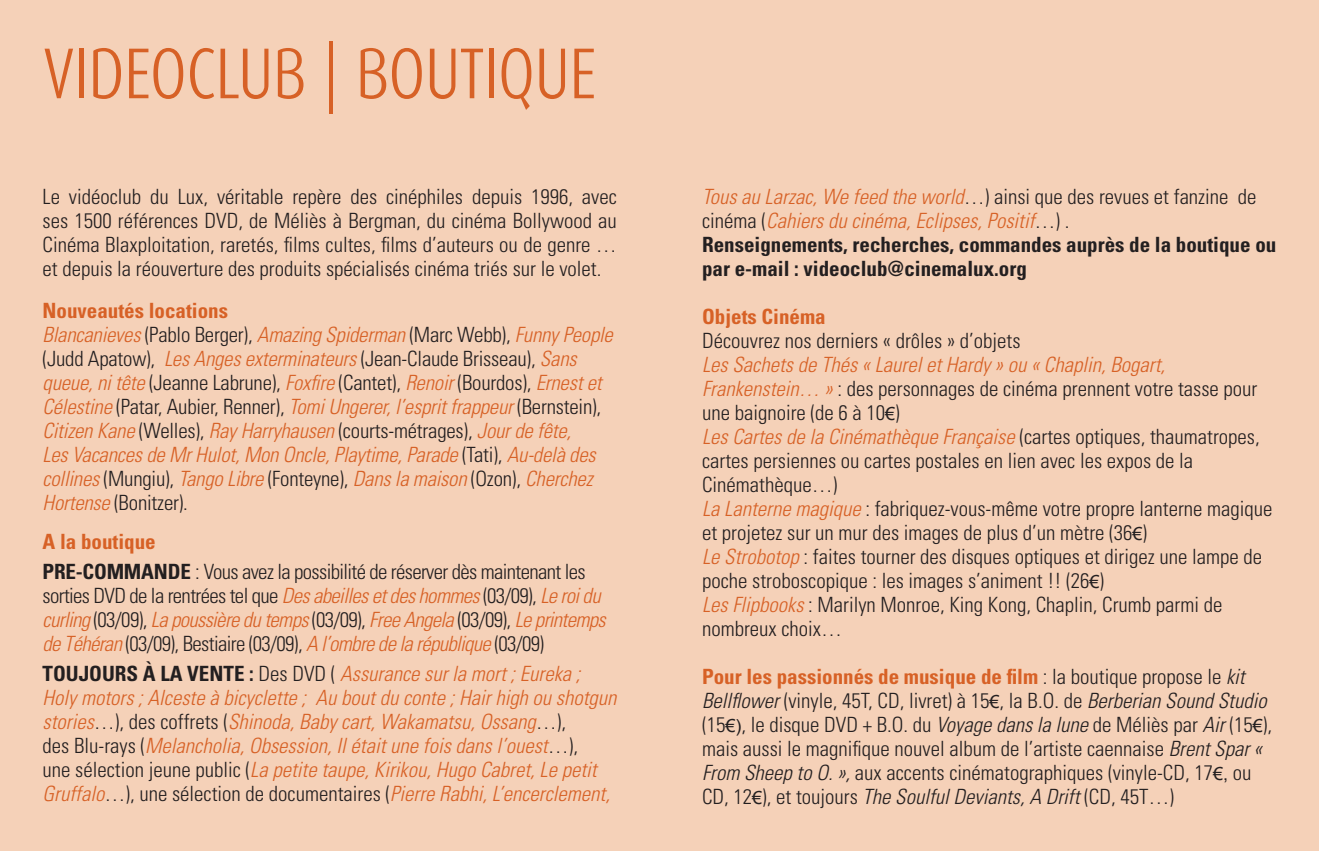
<style>
.page{position:relative;width:1319px;height:851px;background:#fff}
.page>*{position:absolute;margin:0;border:0;box-sizing:border-box;transform-origin:0 0}
.t1{font:300 72px "Dax Condensed";letter-spacing:-.02em;color:#d76126}
.t2{font:300 condensed 21px/24px "Univers";color:#231f20}
.t3{font:italic 300 condensed 21px/24px "Univers";color:#d76126}
.t4{font:300 condensed 21px/24px "Univers";letter-spacing:-.03em;color:#231f20}
.t5{font:700 condensed 21px/24px "Univers";color:#231f20}
.t6{font:700 condensed 21px "Univers";color:#d76126}
.s1{font-weight:700;font-style:normal}
.s2{font-style:normal;color:#231f20}
.s3{font-weight:700}
.s4{font-style:italic;color:#d76126}
.s5{font-weight:700;font-style:normal;color:#231f20}
.s6{font-weight:300;font-style:italic;color:#d76126}
.s7{font-weight:300}
.s8{font-family:"Arial";font-weight:400;font-stretch:normal;font-size:18px}
.s9{font-weight:700;color:#d76126}
.s10{font-style:italic}
</style>
<div class="page">
<div style="left:0;top:0;width:1318px;height:850px;background:#f5d1b8"></div>
<h1 class="t1" style="left:43px;top:34px;width:173px">VIDEOCLUB</h1>
<h1 class="t1" style="left:324px;top:34px;width:238px">| BOUTIQUE</h1>
<p class="t2" style="left:43px;top:184px;width:576px;text-align:justify">Le vidéoclub du Lux, véritable repère des cinéphiles depuis 1996, avec ses 1500 références DVD, de Méliès à Bergman, du cinéma Bollywood au Cinéma Blaxploitation, raretés, films cultes, films d’auteurs ou de genre … et depuis la réouverture des produits spécialisés cinéma triés sur le volet.</p>
<p class="t3" style="left:43px;top:298px;width:572px"><span class="s1">Nouveautés locations<br></span>Blancanieves <span class="s2">(Pablo Berger),</span> Amazing Spiderman <span class="s2">(Marc Webb),</span> Funny People <span class="s2">(Judd Apatow),</span> Les Anges exterminateurs <span class="s2">(Jean-Claude Brisseau),</span> Sans queue, ni tête <span class="s2">(Jeanne Labrune),</span> Foxfire <span class="s2">(Cantet),</span> Renoir <span class="s2">(Bourdos),</span> Ernest et Célestine <span class="s2">(Patar, Aubier, Renner),</span> Tomi Ungerer, l’esprit frappeur <span class="s2">(Bernstein), </span>Citizen Kane <span class="s2">(Welles),</span> Ray Harryhausen <span class="s2">(courts-métrages),</span> Jour de fête,<br>Les Vacances de Mr Hulot, Mon Oncle, Playtime, Parade <span class="s2">(Tati),</span> Au-delà des collines <span class="s2">(Mungiu),</span> Tango Libre <span class="s2">(Fonteyne),</span> Dans la maison <span class="s2">(Ozon),</span> Cherchez Hortense <span class="s2">(Bonitzer).</span></p>
<p class="t6" style="left:43px;top:528px;width:115px">A la boutique</p>
<p class="t5" style="left:43px;top:559px;width:68px">PRE-COMM</p>
<p class="t4" style="left:43px;top:559px;width:564px;text-indent:99px"><span class="s3">ANDE</span> : Vous avez la possibilité de réserver dès maintenant les sorties DVD de la rentrées tel que <span class="s4">Des abeilles et des hommes</span> (03/09), <span class="s4">Le roi du curling</span> (03/09), <span class="s4">La poussière du temps</span> (03/09), <span class="s4">Free Angela</span> (03/09), <span class="s4">Le printemps de Téhéran</span> (03/09), Bestiaire (03/09), <span class="s4">A l’ombre de la république</span> (03/09)</p>
<p class="t3" style="left:43px;top:661px;width:575px"><span class="s5">Touj ours à la vente :</span> <span class="s2">Des DVD (</span> Assurance sur la mort ; Eureka ; Holy motors ; Alceste à bicyclette ; Au bout du conte ; Hair high ou shotgun stories<span class="s2">…), des coffrets (</span>Shinoda, Baby cart, Wakamatsu, Ossang<span class="s2">…),<br>des Blu-rays (</span>Melancholia, Obsession, Il était une fois dans l’ouest<span class="s2">…),<br>une sélection jeune public (</span>La petite taupe, Kirikou, Hugo Cabret, Le petit Gruffalo<span class="s2">…), une sélection de documentaires (</span>Pierre Rabhi, L’encerclement,</p>
<p class="t5" style="left:702px;top:184px;width:575px"><span class="s6">Tous au Larzac, We feed the world</span><span class="s7">…) ainsi que des revues et fanzine de cinéma (</span><span class="s6">Cahiers du cinéma, Eclipses, Positif</span><span class="s7">…) .<br></span>Renseignements, recherches, commandes auprès de la boutique ou par e-mail : videoclub@cinemalux.org</p>
<p class="t6" style="left:702px;top:303px;width:125px">Objets Cinéma</p>
<p class="t2" style="left:702px;top:328px;width:320px">Découvrez nos derniers « drôles » d’objets</p>
<p class="t2" style="left:702px;top:352px;width:572px"><span class="s4">Les Sachets de Thés « Laurel et Hardy » ou « Chaplin, Bogart, Frankenstein… »</span> : des personnages de cinéma prennent votre tasse pour une baignoire (de 6 à 10<span class="s8">€</span>)<br><span class="s4">Les Cartes de la Cinémathèque Française</span> (cartes optiques, thaumatropes, cartes persiennes ou cartes postales en lien avec les expos de la Cinémathèque…)<br><span class="s4">La Lanterne magique</span> : fabriquez-vous-même votre propre lanterne magique et projetez sur un mur des images de plus d’un mètre (36<span class="s8">€</span>)<br><span class="s4">Le Strobotop</span> : faites tourner des disques optiques et dirigez une lampe de poche stroboscopique : les images s’animent !! (26<span class="s8">€</span>)<br><span class="s4">Les Flipbooks</span> : Marilyn Monroe, King Kong, Chaplin, Crumb parmi de nombreux choix…</p>
<p class="t2" style="left:702px;top:664px;width:571px"><span class="s9">Pour les passionnés de musique de film</span> : la boutique propose le <span class="s10">kit Bellflower</span> (vinyle, 45T, CD, livret) à 15<span class="s8">€</span>, la B.O. de <span class="s10">Berberian Sound Studio </span>(15<span class="s8">€)</span>, le disque DVD + B.O. du <span class="s10">Voyage dans la lune</span> de Méliès par <span class="s10">Air</span> (15<span class="s8">€</span>), mais aussi le magnifique nouvel album de l’artiste caennaise <span class="s10">Brent Spar « From Sheep to O. »,</span> aux accents cinématographiques (vinyle-CD, 17<span class="s8">€,</span> ou CD, 12<span class="s8">€</span>), et toujours <span class="s10">The Soulful Deviants, A Drift</span> (CD, 45T…)</p>
</div>
